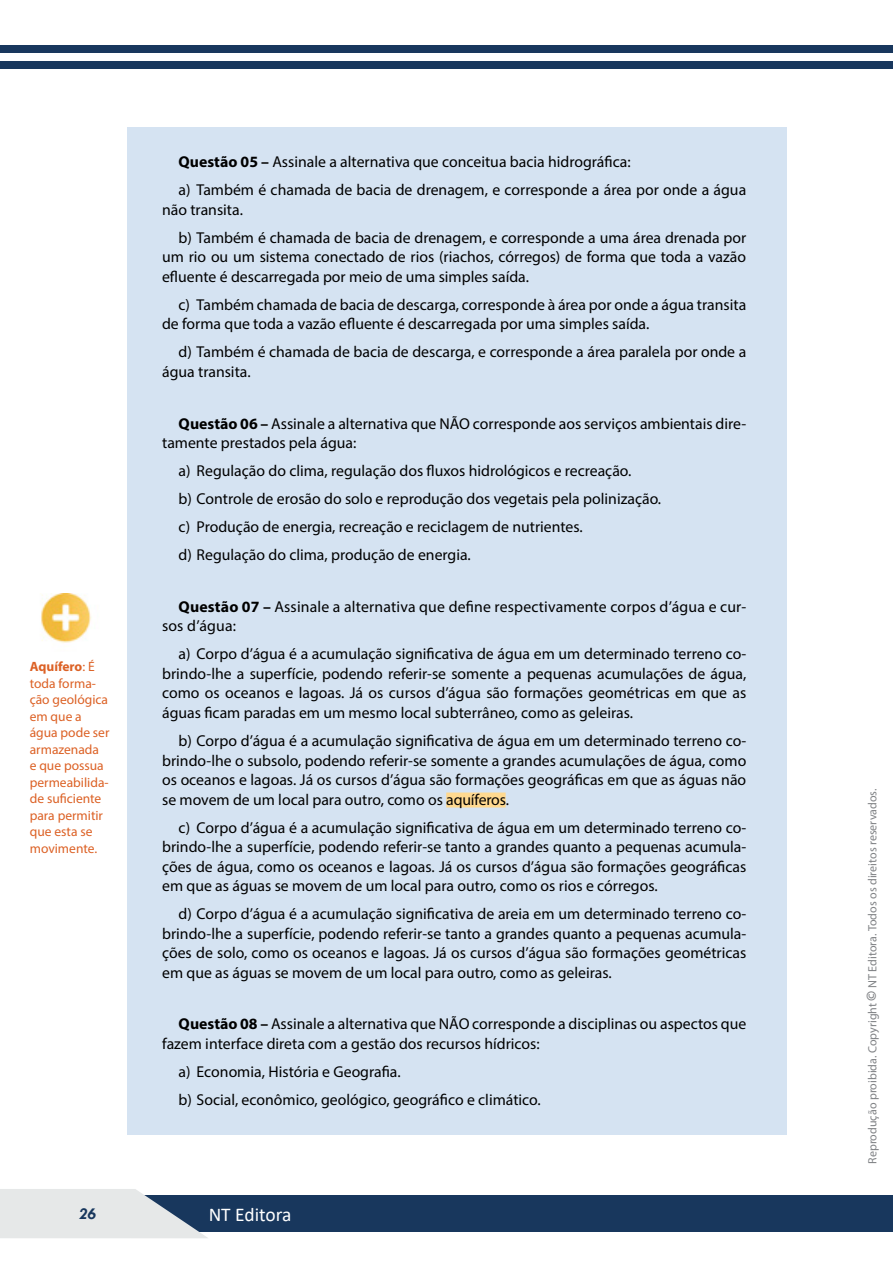
<style>
.page{position:relative;width:893px;height:1263px;background:#fff}
.page>*{position:absolute;margin:0;border:0;box-sizing:border-box;transform-origin:0 0}
.t1{font:19.5px "Calibri";color:#fff}
.t2{font:italic 700 16.5px "Tw Cen";color:#18375d}
.t3{font:15.75px/19.5px "Myriad Pro";color:#000}
.t4{font:13.5px/16.5px "Myriad Pro";color:#dc6125}
.t5{font:12px "Myriad Pro";color:#808285}
.s1{font-weight:700}
.s2{font-weight:700;font-size:15px}
</style>
<div class="page">
<div style="left:0;top:1195px;width:893px;height:37px;background:#18375d"></div>
<div style="left:0;top:45px;width:893px;height:8px;background:#18375d"></div>
<div style="left:0;top:61px;width:893px;height:8px;background:#18375d"></div>
<svg style="left:0;top:1189px;width:208px;height:49px"></svg>
<div style="left:128px;top:128px;width:659px;height:1007px;background:#d5e3f2"></div>
<div style="left:446px;top:792px;width:60px;height:15px;background:#ffd990"></div>
<img style="left:41px;top:593px;width:51px;height:50px">
<p class="t4" style="left:30px;top:658px;width:81px"><span class="s1">Aquífero</span>: É toda forma&shy;ção geológica em que a água pode ser armazenada<br>e que possua permeabilida&shy;de suficiente para permitir que esta se movimente.</p>
<p class="t3" style="left:179px;top:148px;width:569px;line-height:28px"><span class="s1">Questão 05 –</span> Assinale a alternativa que conceitua bacia hidrográfica:<br>a) Também é chamada de bacia de drenagem, e corresponde a área por onde a água</p>
<p class="t3" style="left:179px;top:195px;width:569px;line-height:28px;text-indent:-17px">não transita.<br>b) Também é chamada de bacia de drenagem, e corresponde a uma área drenada por</p>
<p class="t3" style="left:162px;top:247px;width:586px">um rio ou um sistema conectado de rios (riachos, córregos) de forma que toda a vazão efluente é descarregada por meio de uma simples saída.</p>
<p class="t3" style="left:162px;top:295px;width:586px;text-indent:16px">c) Também chamada de bacia de descarga, corresponde à área por onde a água transita de forma que toda a vazão efluente é descarregada por uma simples saída.</p>
<p class="t3" style="left:162px;top:342px;width:586px;text-indent:16px">d) Também é chamada de bacia de descarga, e corresponde a área paralela por onde a água transita.</p>
<p class="t3" style="left:162px;top:413px;width:586px;text-indent:17px"><span class="s1">Questão 06 –</span> Assinale a alternativa que NÃO corresponde aos serviços ambientais dire&shy;tamente prestados pela água:</p>
<p class="t3" style="left:179px;top:457px;width:484px;line-height:28px">a) Regulação do clima, regulação dos fluxos hidrológicos e recreação.<br>b) Controle de erosão do solo e reprodução dos vegetais pela polinização. c) Produção de energia, recreação e reciclagem de nutrientes.<br>d) Regulação do clima, produção de energia.</p>
<p class="t3" style="left:162px;top:597px;width:586px;text-indent:17px"><span class="s1">Questão 07 –</span> Assinale a alternativa que define respectivamente corpos d’água e cur&shy;sos d’água:</p>
<p class="t3" style="left:162px;top:644px;width:586px;text-align:justify;text-indent:17px">a) Corpo d’água é a acumulação significativa de água em um determinado terreno co&shy;brindo-lhe a superfície, podendo referir-se somente a pequenas acumulações de água, como os oceanos e lagoas. Já os cursos d’água são formações geométricas em que as águas ficam paradas em um mesmo local subterrâneo, como as geleiras.</p>
<p class="t3" style="left:162px;top:731px;width:586px;text-align:justify;text-indent:17px">b) Corpo d’água é a acumulação significativa de água em um determinado terreno co&shy;brindo-lhe o subsolo, podendo referir-se somente a grandes acumulações de água, como os oceanos e lagoas. Já os cursos d’água são formações geográficas em que as águas não se movem de um local para outro, como os aquíferos.</p>
<p class="t3" style="left:162px;top:817px;width:586px;text-align:justify;text-indent:17px">c) Corpo d’água é a acumulação significativa de água em um determinado terreno co&shy;brindo-lhe a superfície, podendo referir-se tanto a grandes quanto a pequenas acumula&shy;ções de água, como os oceanos e lagoas. Já os cursos d’água são formações geográficas em que as águas se movem de um local para outro, como os rios e córregos.</p>
<p class="t3" style="left:162px;top:904px;width:586px;text-align:justify;text-indent:17px">d) Corpo d’água é a acumulação significativa de areia em um determinado terreno co&shy;brindo-lhe a superfície, podendo referir-se tanto a grandes quanto a pequenas acumula&shy;ções de solo, como os oceanos e lagoas. Já os cursos d’água são formações geométricas em que as águas se movem de um local para outro, como as geleiras.</p>
<p class="t3" style="left:162px;top:1014px;width:586px;text-indent:17px"><span class="s1">Questão 08 –</span> Assinale a alternativa que NÃO corresponde a disciplinas ou aspectos que fazem interface direta com a gestão dos recursos hídricos:</p>
<p class="t3" style="left:179px;top:1057px;width:364px;line-height:28px">a) Economia, História e Geografia.<br>b) Social, econômico, geológico, geográfico e climático.</p>
<p class="t2" style="left:79px;top:1204px;width:19px">26</p>
<p class="t1" style="left:209px;top:1201px;width:84px">NT Editora</p>
<p class="t5" style="left:865px;top:1164px;width:377px;rotate:-90deg">Reprodução proibida. Copyright <span class="s2">©</span> NT Editora. Todos os direitos reservados.</p>
</div>
